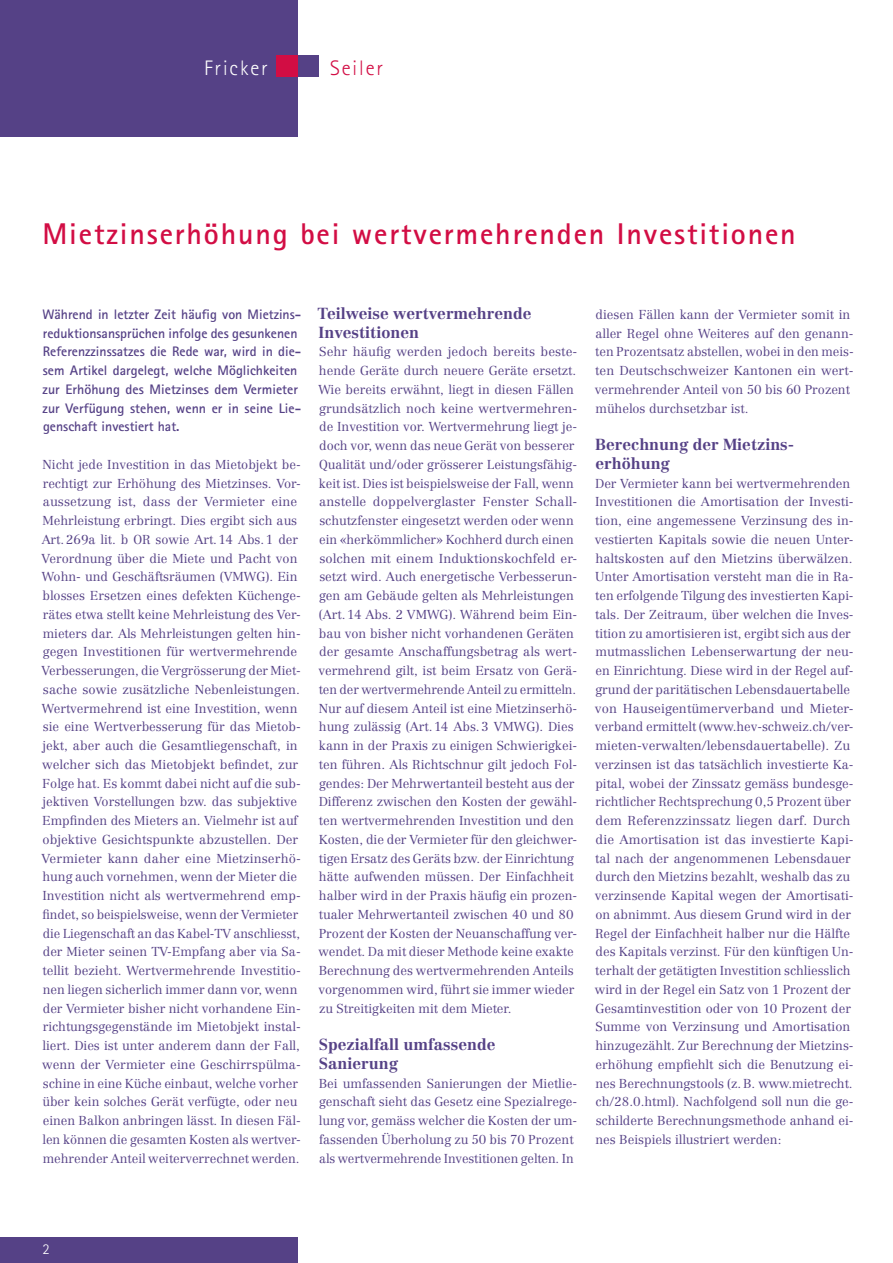
<style>
.page{position:relative;width:893px;height:1263px;background:#fff}
.page>*{position:absolute;margin:0;border:0;box-sizing:border-box;transform-origin:0 0}
.t1{font:700 30px "Rotis Sans Serif";letter-spacing:.06em;color:#d20d44}
.t2{font:300 21px "Rotis Sans Serif";letter-spacing:.09em;color:#fff}
.t3{font:300 21px "Rotis Sans Serif";letter-spacing:.09em;color:#d20d44}
.t4{font:700 15.75px/18.8px "Centennial";color:#554186}
.t5{font:300 15px "Rotis Sans Serif";color:#fff}
.t6{font:700 13.8px/18.8px "Rotis Sans Serif";color:#554186}
.t7{font:300 12.75px/18.8px "Centennial";color:#554186}
</style>
<div class="page">
<div style="left:0;top:0;width:298px;height:136px;background:#554186"></div>
<div style="left:298px;top:55px;width:21px;height:22px;background:#554186"></div>
<div style="left:276px;top:55px;width:22px;height:22px;background:#d20d44"></div>
<div style="left:0;top:1237px;width:298px;height:26px;background:#554186"></div>
<h2 class="t2" style="left:204px;top:56px;width:65px">Fricker</h2>
<h2 class="t3" style="left:330px;top:56px;width:55px">Seiler</h2>
<h1 class="t1" style="left:43px;top:215px;width:755px">Mietzinserhöhung bei wertvermehrenden Investitionen</h1>
<p class="t6" style="left:42px;top:304px;width:260px">Während in letzter Zeit häufig von Mietzins&shy;reduktionsansprüchen infolge des gesunkenen Referenzzinssatzes die Rede war, wird in die&shy;sem Artikel dargelegt, welche Möglichkeiten zur Erhöhung des Mietzinses dem Vermieter zur Verfügung stehen, wenn er in seine Lie&shy;genschaft investiert hat.</p>
<p class="t7" style="left:42px;top:455px;width:261px">Nicht jede Investition in das Mietobjekt be&shy;rechtigt zur Erhöhung des Mietzinses. Vor&shy;aussetzung ist, dass der Vermieter eine Mehrleistung erbringt. Dies ergibt sich aus Art.269a lit. b OR sowie Art.14 Abs.1 der Verordnung über die Miete und Pacht von Wohn- und Geschäftsräumen (VMWG). Ein blosses Ersetzen eines defekten Küchenge&shy;rätes etwa stellt keine Mehrleistung des Ver&shy;mieters dar. Als Mehrleistungen gelten hin&shy;gegen Investitionen für wertvermehrende Verbesserungen, die Vergrösserung der Miet&shy;sache sowie zusätzliche Nebenleistungen.<br>Wertvermehrend ist eine Investition, wenn sie eine Wertverbesserung für das Mietob&shy;jekt, aber auch die Gesamtliegenschaft, in welcher sich das Mietobjekt befindet, zur Folge hat. Es kommt dabei nicht auf die sub&shy;jektiven Vorstellungen bzw. das subjektive Empfinden des Mieters an. Vielmehr ist auf objektive Gesichtspunkte abzustellen. Der Vermieter kann daher eine Mietzinserhö&shy;hung auch vornehmen, wenn der Mieter die Investition nicht als wertvermehrend emp&shy;findet, so beispielsweise, wenn der Vermieter die Liegenschaft an das Kabel-TV anschliesst, der Mieter seinen TV-Empfang aber via Sa&shy;tellit bezieht. Wertvermehrende Investitio&shy;nen liegen sicherlich immer dann vor, wenn der Vermieter bisher nicht vorhandene Ein&shy;richtungsgegenstände im Mietobjekt instal&shy;liert. Dies ist unter anderem dann der Fall, wenn der Vermieter eine Geschirrspülma&shy;schine in eine Küche einbaut, welche vorher über kein solches Gerät verfügte, oder neu einen Balkon anbringen lässt. In diesen Fäl&shy;len können die gesamten Kosten als wertver&shy;mehrender Anteil weiterverrechnet werden.</p>
<p class="t4" style="left:317px;top:304px;width:216px">Teilweise wertvermehrende<br>Investitionen</p>
<p class="t7" style="left:318px;top:342px;width:260px">Sehr häufig werden jedoch bereits beste&shy;hende Geräte durch neuere Geräte ersetzt.<br>Wie bereits erwähnt, liegt in diesen Fällen grundsätzlich noch keine wertvermehren&shy;de Investition vor. Wertvermehrung liegt je&shy;doch vor, wenn das neue Gerät von besserer Qualität und/oder grösserer Leistungsfähig&shy;keit ist. Dies ist beispielsweise der Fall, wenn anstelle doppelverglaster Fenster Schall&shy;schutzfenster eingesetzt werden oder wenn ein «herkömmlicher» Kochherd durch einen solchen mit einem Induktionskochfeld er&shy;setzt wird. Auch energetische Verbesserun&shy;gen am Gebäude gelten als Mehrleistungen (Art.14 Abs. 2 VMWG). Während beim Ein&shy;bau von bisher nicht vorhandenen Geräten der gesamte Anschaffungsbetrag als wert&shy;vermehrend gilt, ist beim Ersatz von Gerä&shy;ten der wertvermehrende Anteil zu ermitteln.<br>Nur auf diesem Anteil ist eine Mietzinserhö&shy;hung zulässig (Art.14 Abs.3 VMWG). Dies kann in der Praxis zu einigen Schwierigkei&shy;ten führen. Als Richtschnur gilt jedoch Fol&shy;gendes: Der Mehrwertanteil besteht aus der Differenz zwischen den Kosten der gewähl&shy;ten wertvermehrenden Investition und den Kosten, die der Vermieter für den gleichwer&shy;tigen Ersatz des Geräts bzw. der Einrichtung hätte aufwenden müssen. Der Einfachheit halber wird in der Praxis häufig ein prozen&shy;tualer Mehrwertanteil zwischen 40 und 80<br>Prozent der Kosten der Neuanschaffung ver&shy;wendet. Da mit dieser Methode keine exakte Berechnung des wertvermehrenden Anteils vorgenommen wird, führt sie immer wieder zu Streitigkeiten mit dem Mieter.</p>
<p class="t4" style="left:319px;top:1035px;width:178px">Spezialfall umfassende<br>Sanierung</p>
<p class="t7" style="left:319px;top:1074px;width:260px">Bei umfassenden Sanierungen der Mietlie&shy;genschaft sieht das Gesetz eine Spezialrege&shy;lung vor, gemäss welcher die Kosten der um&shy;fassenden Überholung zu 50 bis 70 Prozent als wertvermehrende Investitionen gelten. In</p>
<p class="t7" style="left:595px;top:305px;width:260px">diesen Fällen kann der Vermieter somit in aller Regel ohne Weiteres auf den genann&shy;ten Prozentsatz abstellen, wobei in den meis&shy;ten Deutschschweizer Kantonen ein wert&shy;vermehrender Anteil von 50 bis 60 Prozent mühelos durchsetzbar ist.</p>
<p class="t4" style="left:595px;top:435px;width:201px">Berechnung der Mietzins&shy;erhöhung</p>
<p class="t7" style="left:595px;top:474px;width:260px">Der Vermieter kann bei wertvermehrenden Investitionen die Amortisation der Investi&shy;tion, eine angemessene Verzinsung des in&shy;vestierten Kapitals sowie die neuen Unter&shy;haltskosten auf den Mietzins überwälzen.<br>Unter Amortisation versteht man die in Ra&shy;ten erfolgende Tilgung des investierten Kapi&shy;tals. Der Zeitraum, über welchen die Inves&shy;tition zu amortisieren ist, ergibt sich aus der mutmasslichen Lebenserwartung der neu&shy;en Einrichtung. Diese wird in der Regel auf&shy;grund der paritätischen Lebensdauertabelle von Hauseigentümerverband und Mieter&shy;verband ermittelt (www.hev-schweiz.ch/ver&shy;mieten-verwalten/lebensdauertabelle). Zu verzinsen ist das tatsächlich investierte Ka&shy;pital, wobei der Zinssatz gemäss bundesge&shy;richtlicher Rechtsprechung 0,5 Prozent über dem Referenzzinssatz liegen darf. Durch die Amortisation ist das investierte Kapi&shy;tal nach der angenommenen Lebensdauer durch den Mietzins bezahlt, weshalb das zu verzinsende Kapital wegen der Amortisati&shy;on abnimmt. Aus diesem Grund wird in der Regel der Einfachheit halber nur die Hälfte des Kapitals verzinst. Für den künftigen Un&shy;terhalt der getätigten Investition schliesslich wird in der Regel ein Satz von 1 Prozent der Gesamtinvestition oder von 10 Prozent der Summe von Verzinsung und Amortisation hinzugezählt. Zur Berechnung der Mietzins&shy;erhöhung empfiehlt sich die Benutzung ei&shy;nes Berechnungstools (z.B. www.mietrecht. ch/28.0.html). Nachfolgend soll nun die ge&shy;schilderte Berechnungsmethode anhand ei&shy;nes Beispiels illustriert werden:</p>
<p class="t5" style="left:43px;top:1241px;width:9px">2</p>
</div>
